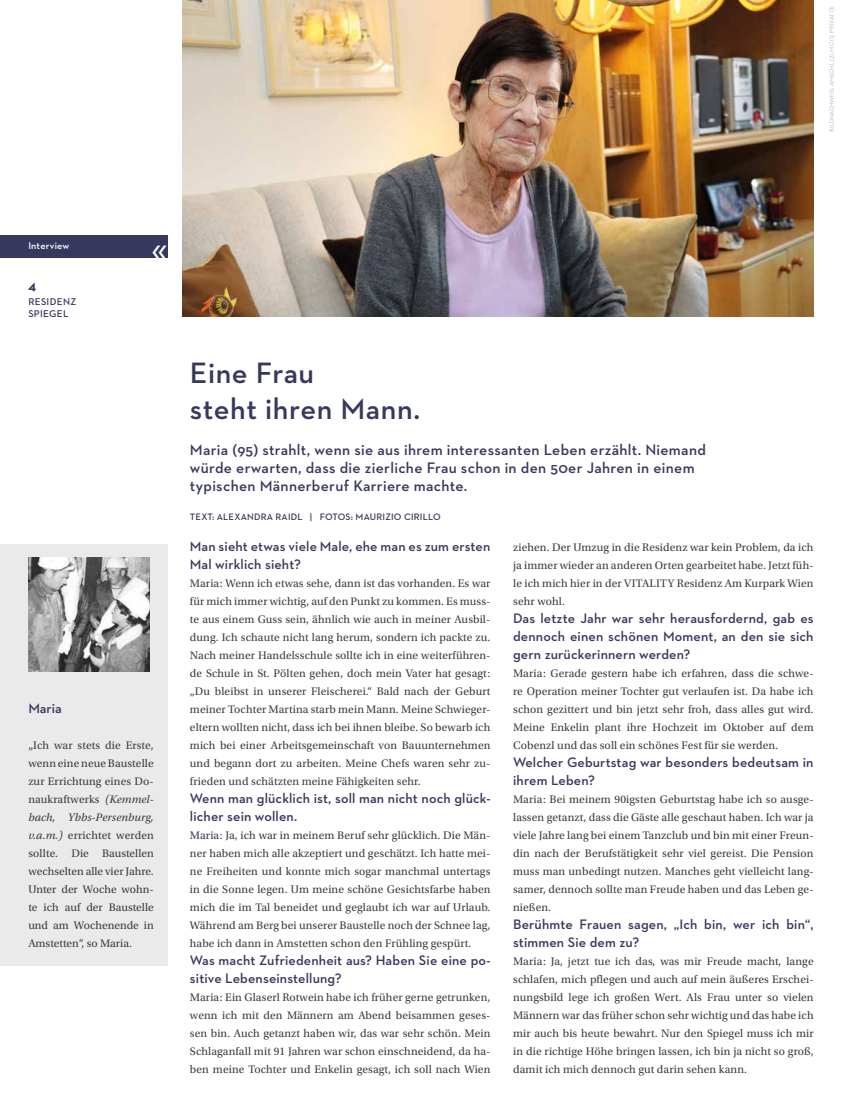
<style>
.page{position:relative;width:842px;height:1106px;background:#fff}
.page>*{position:absolute;margin:0;border:0;box-sizing:border-box;transform-origin:0 0}
.t1{font:600 30px/36px "Neutraface 2 Text";letter-spacing:.015em;color:#36385e}
.t2{font:600 15.5px/18px "Neutraface 2 Text";letter-spacing:.02em;color:#36385e}
.t3{font:600 14px/18px "Neutraface 2 Text";letter-spacing:.01em;color:#36385e}
.t4{font:700 14px "Neutraface 2 Text";color:#36385e}
.t5{font:11.5px/18px "Utopia Std";letter-spacing:.01em;color:#3c3c3b;text-align:justify}
.t6{font:600 10px/12px "Neutraface 2 Text";letter-spacing:.03em;color:#36385e}
.t7{font:600 10px "Neutraface 2 Text";letter-spacing:.015em;color:#fff}
.t8{font:600 9.5px "Neutraface 2 Text";letter-spacing:.02em;color:#36385e}
.t9{font:6px "Neutraface 2 Text";color:#b3b2b2}
.s1{font-style:italic}
.s2{color:#36385e}
</style>
<div class="page">
<div style="left:0;top:235px;width:168px;height:22px;background:#36385e"></div>
<img style="left:183px;top:0;width:631px;height:316px">
<div style="left:0;top:544px;width:167px;height:421px;background:#eaeaeb"></div>
<img style="left:28px;top:557px;width:122px;height:115px">
<svg style="left:153px;top:257px;width:14px;height:1px"></svg>
<p class="t9" style="left:828px;top:132px;width:126px;rotate:-90deg">BILDNACHWEIS: AMSCHL (2), MC (1), PRIVAT (1)</p>
<p class="t7" style="left:28px;top:240px;width:43px">Interview</p>
<p class="t4" style="left:28px;top:276px;width:9px">4</p>
<p class="t6" style="left:28px;top:295px;width:49px">RESIDENZ<br>SPIEGEL</p>
<p class="t3" style="left:28px;top:698px;width:35px">Maria</p>
<p class="t5" style="left:28px;top:736px;width:127px">„Ich war stets die Erste, wenn eine neue Baustelle zur Errichtung eines Do&shy;naukraftwerks <span class="s1">(Kemmel&shy;bach, Ybbs-Persenburg, v.a.m.)</span> errichtet werden sollte. Die Baustellen wechselten alle vier Jahre.<br>Unter der Woche wohn&shy;te ich auf der Baustelle und am Wochenende in Amstetten“, so Maria.</p>
<h1 class="t1" style="left:190px;top:355px;width:232px">Eine Frau<br>steht ihren Mann.</h1>
<h2 class="t2" style="left:190px;top:440px;width:517px">Maria (95) strahlt, wenn sie aus ihrem interessanten Leben erzählt. Niemand würde erwarten, dass die zierliche Frau schon in den 50er Jahren in einem typischen Männerberuf Karriere machte.</h2>
<p class="t8" style="left:190px;top:511px;width:252px">TEXT: ALEXANDRA RAIDL | FOTOS: MAURIZIO CIRILLO</p>
<p class="t3" style="left:190px;top:536px;width:302px">Man sieht etwas viele Male, ehe man es zum ersten<br>Mal wirklich sieht?</p>
<p class="t5" style="left:190px;top:574px;width:302px">Maria: Wenn ich etwas sehe, dann ist das vorhanden. Es war für mich immer wichtig, auf den Punkt zu kommen. Es muss&shy;te aus einem Guss sein, ähnlich wie auch in meiner Ausbil&shy;dung. Ich schaute nicht lang herum, sondern ich packte zu.<br>Nach meiner Handelsschule sollte ich in eine weiterführen&shy;de Schule in St. Pölten gehen, doch mein Vater hat gesagt: „Du bleibst in unserer Fleischerei.“ Bald nach der Geburt meiner Tochter Martina starb mein Mann. Meine Schwieger&shy;eltern wollten nicht, dass ich bei ihnen bleibe. So bewarb ich mich bei einer Arbeitsgemeinschaft von Bauunternehmen und begann dort zu arbeiten. Meine Chefs waren sehr zu&shy;frieden und schätzten meine Fähigkeiten sehr.</p>
<p class="t3" style="left:190px;top:788px;width:302px">Wenn man glücklich ist, soll man nicht noch glück&shy;licher sein wollen.</p>
<p class="t5" style="left:190px;top:826px;width:302px"><span class="s2">Maria:</span> Ja, ich war in meinem Beruf sehr glücklich. Die Män&shy;ner haben mich alle akzeptiert und geschätzt. Ich hatte mei&shy;ne Freiheiten und konnte mich sogar manchmal untertags in die Sonne legen. Um meine schöne Gesichtsfarbe haben mich die im Tal beneidet und geglaubt ich war auf Urlaub.<br>Während am Berg bei unserer Baustelle noch der Schnee lag, habe ich dann in Amstetten schon den Frühling gespürt.</p>
<p class="t3" style="left:190px;top:950px;width:302px">Was macht Zufriedenheit aus? Haben Sie eine po&shy;sitive Lebenseinstellung?</p>
<p class="t5" style="left:190px;top:988px;width:302px">Maria: Ein Glaserl Rotwein habe ich früher gerne getrunken, wenn ich mit den Männern am Abend beisammen geses&shy;sen bin. Auch getanzt haben wir, das war sehr schön. Mein Schlaganfall mit 91 Jahren war schon einschneidend, da ha&shy;ben meine Tochter und Enkelin gesagt, ich soll nach Wien</p>
<p class="t5" style="left:513px;top:538px;width:302px">ziehen. Der Umzug in die Residenz war kein Problem, da ich ja immer wieder an anderen Orten gearbeitet habe. Jetzt füh&shy;le ich mich hier in der VITALITY Residenz Am Kurpark Wien sehr wohl.</p>
<p class="t3" style="left:513px;top:608px;width:302px;text-align:justify">Das letzte Jahr war sehr herausfordernd, gab es dennoch einen schönen Moment, an den sie sich gern zurückerinnern werden?</p>
<p class="t5" style="left:513px;top:664px;width:302px">Maria: Gerade gestern habe ich erfahren, dass die schwe&shy;re Operation meiner Tochter gut verlaufen ist. Da habe ich schon gezittert und bin jetzt sehr froh, dass alles gut wird.<br>Meine Enkelin plant ihre Hochzeit im Oktober auf dem Cobenzl und das soll ein schönes Fest für sie werden.</p>
<p class="t3" style="left:513px;top:752px;width:302px">Welcher Geburtstag war besonders bedeutsam in ihrem Leben?</p>
<p class="t5" style="left:513px;top:790px;width:302px">Maria: Bei meinem 90igsten Geburtstag habe ich so ausge&shy;lassen getanzt, dass die Gäste alle geschaut haben. Ich war ja viele Jahre lang bei einem Tanzclub und bin mit einer Freun&shy;din nach der Berufstätigkeit sehr viel gereist. Die Pension muss man unbedingt nutzen. Manches geht vielleicht lang&shy;samer, dennoch sollte man Freude haben und das Leben ge&shy;nießen.</p>
<p class="t3" style="left:513px;top:914px;width:302px">Berühmte Frauen sagen, „Ich bin, wer ich bin“, stimmen Sie dem zu?</p>
<p class="t5" style="left:513px;top:952px;width:302px">Maria: Ja, jetzt tue ich das, was mir Freude macht, lange schlafen, mich pflegen und auch auf mein äußeres Erschei&shy;nungsbild lege ich großen Wert. Als Frau unter so vielen Männern war das früher schon sehr wichtig und das habe ich mir auch bis heute bewahrt. Nur den Spiegel muss ich mir in die richtige Höhe bringen lassen, ich bin ja nicht so groß, damit ich mich dennoch gut darin sehen kann.</p>
</div>
